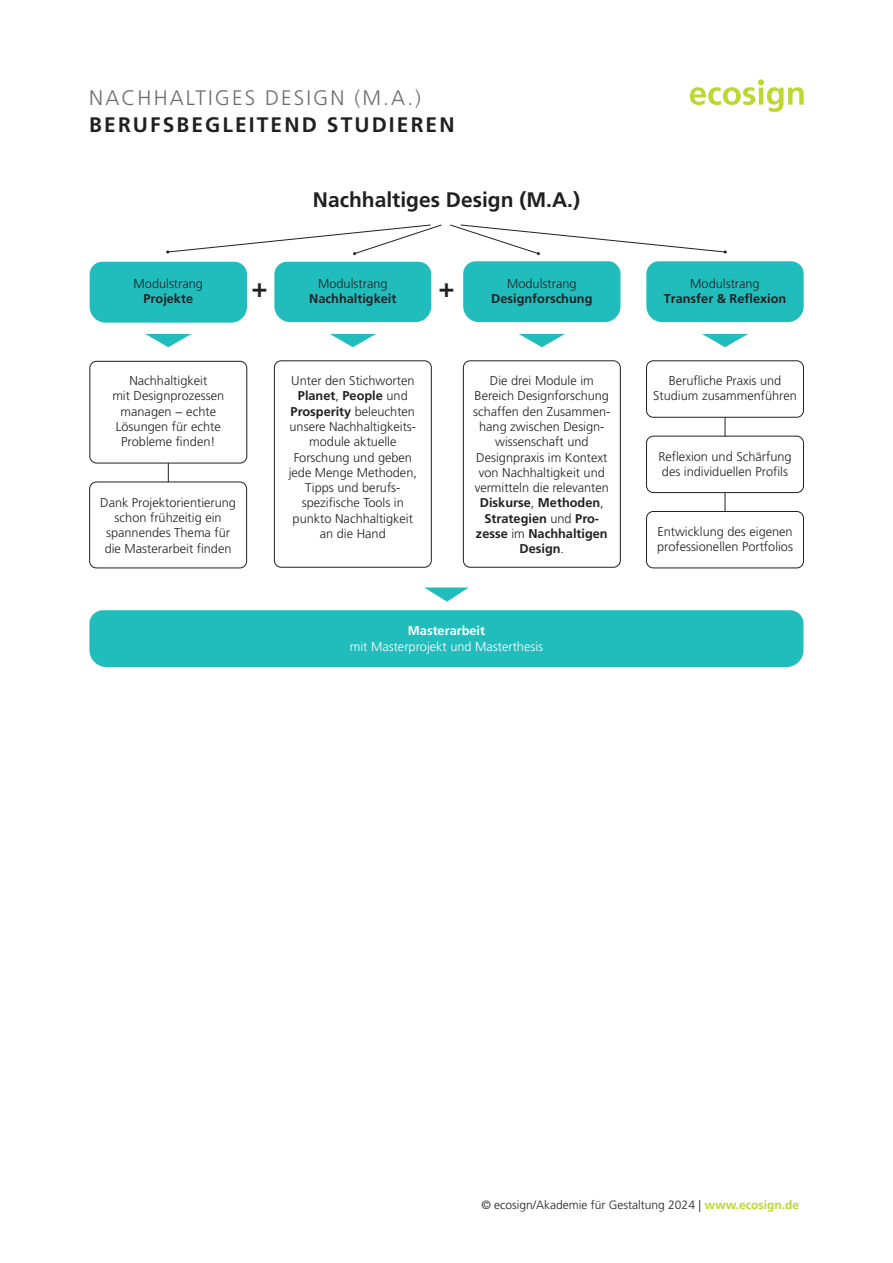
<style>
.page{position:relative;width:893px;height:1263px;background:#fff}
.page>*{position:absolute;margin:0;border:0;box-sizing:border-box;transform-origin:0 0}
.Tabellen_Fett_100__Schwarz{font:700 27px "Frutiger LT Std";color:#231f20}
.Tabellen_Fett_100__Schwarz-2{font:700 21px "Frutiger LT Std";letter-spacing:.1em;color:#231f20}
.t1{font:300 21px "Frutiger LT Std";letter-spacing:.1em;color:#6c6d70}
.Tabellen_Fett_100__Schwarz-3{font:700 21px "Frutiger LT Std";color:#231f20}
.Tabellen_Fett_100__Schwarz-4{font:300 12.75px/15.3px "Frutiger LT Std";color:#231f20;text-align:center}
.Tabellen_Fett_100__Schwarz-5{font:700 12.75px/15.3px "Frutiger LT Std";color:#231f20;text-align:center}
.Tabellen_Fett_100__Schwarz-6{font:300 12.75px "Frutiger LT Std";color:#fff}
.Tabellen_Fett_100__Schwarz-7{font:700 12.75px "Frutiger LT Std";color:#fff}
.t2{font:300 12px "Frutiger LT Std";color:#231f20}
.s1{font-weight:300}
.s2{font-weight:700}
.s3{font-weight:700;color:#bed630}
</style>
<div class="page">
<svg style="left:690px;top:79px;width:114px;height:33px"></svg>
<div style="left:463px;top:261px;width:157px;height:61px;background:#21bdbd"></div>
<div style="left:90px;top:262px;width:157px;height:61px;background:#21bdbd"></div>
<div style="left:274px;top:262px;width:157px;height:60px;background:#21bdbd"></div>
<svg style="left:145px;top:334px;width:46px;height:13px"></svg>
<svg style="left:519px;top:334px;width:46px;height:13px"></svg>
<svg style="left:330px;top:334px;width:46px;height:13px"></svg>
<div style="left:646px;top:261px;width:158px;height:61px;background:#21bdbd"></div>
<svg style="left:702px;top:334px;width:46px;height:13px"></svg>
<svg style="left:166px;top:224px;width:276px;height:31px"></svg>
<svg style="left:450px;top:224px;width:277px;height:31px"></svg>
<hr style="left:725px;top:402px;width:1px;height:156px;background:#231f20">
<div style="left:89px;top:610px;width:714px;height:57px;background:#21bdbd"></div>
<svg style="left:424px;top:587px;width:45px;height:15px"></svg>
<div style="left:274px;top:361px;width:157px;height:206px;border:1px solid #231f20;border-radius:7px"></div>
<div style="left:463px;top:361px;width:157px;height:206px;border:1px solid #231f20;border-radius:7px"></div>
<div style="left:646px;top:511px;width:157px;height:57px;background:#fff;border-radius:7px"></div>
<div style="left:646px;top:511px;width:158px;height:57px;border:1px solid #231f20;border-radius:7px"></div>
<div style="left:646px;top:436px;width:157px;height:57px;background:#fff;border-radius:7px"></div>
<div style="left:646px;top:436px;width:158px;height:57px;border:1px solid #231f20;border-radius:7px"></div>
<div style="left:646px;top:361px;width:157px;height:56px;background:#fff;border-radius:7px"></div>
<div style="left:646px;top:361px;width:158px;height:56px;border:1px solid #231f20;border-radius:7px"></div>
<hr style="left:168px;top:417px;width:1px;height:127px;background:#231f20">
<div style="left:90px;top:361px;width:157px;height:102px;background:#fff;border-radius:7px"></div>
<div style="left:90px;top:361px;width:157px;height:102px;border:1px solid #231f20;border-radius:7px"></div>
<div style="left:90px;top:482px;width:157px;height:86px;background:#fff;border-radius:7px"></div>
<div style="left:89px;top:482px;width:158px;height:86px;border:1px solid #231f20;border-radius:7px"></div>
<p class="t1" style="left:89px;top:86px;width:333px">NACHHALTIGES DESIGN (M.A.)</p>
<p class="Tabellen_Fett_100__Schwarz-2" style="left:89px;top:112px;width:367px">BERUFSBEGLEITEND STUDIEREN</p>
<p class="Tabellen_Fett_100__Schwarz-4" style="left:134px;top:276px;width:71px">Modulstrang</p>
<p class="Tabellen_Fett_100__Schwarz-5" style="left:143px;top:291px;width:51px">Projekte</p>
<p class="Tabellen_Fett_100__Schwarz-3" style="left:313px;top:187px;width:269px">Nachhaltiges Design (M.A.)</p>
<p class="Tabellen_Fett_100__Schwarz-5" style="left:309px;top:276px;width:89px"><span class="s1">Modulstrang<br></span>Nachhaltigkeit</p>
<p class="Tabellen_Fett_100__Schwarz-4" style="left:690px;top:276px;width:71px">Modulstrang</p>
<p class="Tabellen_Fett_100__Schwarz-4" style="left:507px;top:276px;width:71px">Modulstrang</p>
<p class="Tabellen_Fett_100__Schwarz" style="left:252px;top:272px;width:18px">+</p>
<p class="Tabellen_Fett_100__Schwarz" style="left:438px;top:272px;width:18px">+</p>
<p class="Tabellen_Fett_100__Schwarz-5" style="left:491px;top:291px;width:103px">Designforschung</p>
<p class="Tabellen_Fett_100__Schwarz-5" style="left:664px;top:291px;width:124px">Transfer &amp; Reflexion</p>
<p class="Tabellen_Fett_100__Schwarz-4" style="left:112px;top:373px;width:113px">Nachhaltigkeit<br>mit Designprozessen managen − echte<br>Lösungen für echte<br>Probleme finden!</p>
<p class="Tabellen_Fett_100__Schwarz-4" style="left:100px;top:495px;width:137px">Dank Projektorientierung schon frühzeitig ein spannendes Thema für</p>
<p class="Tabellen_Fett_100__Schwarz-4" style="left:105px;top:541px;width:128px">die Masterarbeit finden</p>
<p class="Tabellen_Fett_100__Schwarz-4" style="left:291px;top:373px;width:125px">Unter den Stichworten<br><span class="s2">Planet</span>, <span class="s2">People</span> und</p>
<p class="Tabellen_Fett_100__Schwarz-5" style="left:291px;top:404px;width:126px">Prosperity <span class="s1">beleuchten</span></p>
<p class="Tabellen_Fett_100__Schwarz-4" style="left:290px;top:419px;width:128px">unsere Nachhaltigkeits-</p>
<p class="Tabellen_Fett_100__Schwarz-4" style="left:309px;top:434px;width:89px">module aktuelle</p>
<p class="Tabellen_Fett_100__Schwarz-4" style="left:294px;top:450px;width:120px">Forschung und geben</p>
<p class="Tabellen_Fett_100__Schwarz-4" style="left:289px;top:465px;width:130px">jede Menge Methoden,<br>Tipps und berufs-</p>
<p class="Tabellen_Fett_100__Schwarz-4" style="left:302px;top:496px;width:104px">spezifische Tools in</p>
<p class="Tabellen_Fett_100__Schwarz-4" style="left:293px;top:511px;width:122px">punkto Nachhaltigkeit</p>
<p class="Tabellen_Fett_100__Schwarz-4" style="left:320px;top:526px;width:67px">an die Hand</p>
<p class="Tabellen_Fett_100__Schwarz-4" style="left:490px;top:373px;width:105px">Die drei Module im</p>
<p class="Tabellen_Fett_100__Schwarz-4" style="left:473px;top:388px;width:139px">Bereich Designforschung schaffen den Zusammen&shy;hang zwischen Design-</p>
<p class="Tabellen_Fett_100__Schwarz-4" style="left:495px;top:434px;width:95px">wissenschaft und</p>
<p class="Tabellen_Fett_100__Schwarz-4" style="left:475px;top:450px;width:136px">Designpraxis im Kontext von Nachhaltigkeit und vermitteln die relevanten<br><span class="s2">Diskurse</span>, <span class="s2">Methoden</span>,</p>
<p class="Tabellen_Fett_100__Schwarz-5" style="left:476px;top:511px;width:133px">Strategien <span class="s1">und</span> Pro&shy;zesse <span class="s1">im</span> Nachhaltigen<br>Design<span class="s1">.</span></p>
<p class="Tabellen_Fett_100__Schwarz-4" style="left:653px;top:373px;width:145px">Berufliche Praxis und<br>Studium zusammenführen</p>
<p class="Tabellen_Fett_100__Schwarz-4" style="left:658px;top:449px;width:135px">Reflexion und Schärfung</p>
<p class="Tabellen_Fett_100__Schwarz-4" style="left:662px;top:464px;width:128px">des individuellen Profils</p>
<p class="Tabellen_Fett_100__Schwarz-4" style="left:657px;top:524px;width:138px;text-align:left">Entwicklung des eigenen professionellen Portfolios</p>
<p class="Tabellen_Fett_100__Schwarz-7" style="left:408px;top:623px;width:79px">Masterarbeit</p>
<p class="Tabellen_Fett_100__Schwarz-6" style="left:350px;top:639px;width:195px">mit Masterprojekt und Masterthesis</p>
<p class="t2" style="left:481px;top:1198px;width:319px">© ecosign/Akademie für Gestaltung 2024 | <span class="s3">www.ecosign.de</span></p>
</div>
